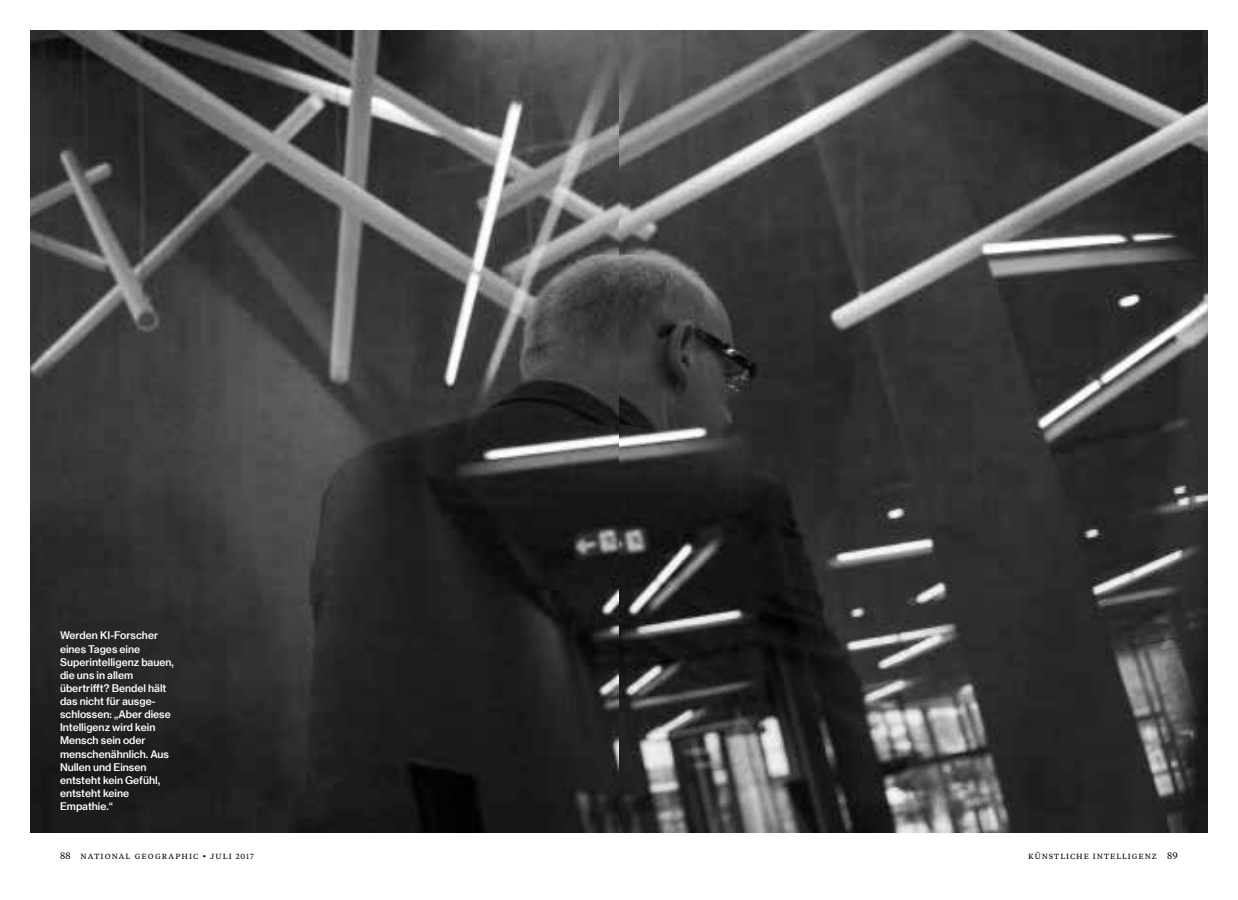
<style>
.page{position:relative;width:1238px;height:900px;background:#fff}
.page>*{position:absolute;margin:0;border:0;box-sizing:border-box;transform-origin:0 0}
.t1{font:10.25px/13.1px "N Haas Grotesk TX Pro 65 Md";color:#fff}
.t2{font:8.75px "Grosvenor";letter-spacing:.125em;color:#000}
.t3{font:8.75px "Grosvenor";letter-spacing:.1em;color:#000}
.s1{font-size:9.38px}
.s2{font-size:7.38px}
</style>
<div class="page">
<img style="left:30px;top:30px;width:1178px;height:803px">
<p class="t1" style="left:60px;top:629px;width:115px">Werden KI-Forscher eines Tages eine<br>Superintelligenz bauen, die uns in allem -übertrifft? Bendel hält das nicht für ausge&shy;schlossen: „Aber diese<br>Intelligenz wird kein<br>Mensch sein oder menschenähnlich. Aus<br>Nullen und Einsen entsteht kein Gefühl, entsteht keine<br>Empathie.“</p>
<p class="t2" style="left:60px;top:850px;width:195px"><span class="s1">88</span> NATIONAL GEOGRAPHIC <span class="s1">•</span> JULI <span class="s2">2017</span></p>
<p class="t3" style="left:1028px;top:850px;width:151px">KÜNSTLICHE INTELLIGENZ <span class="s1">89</span></p>
</div>
